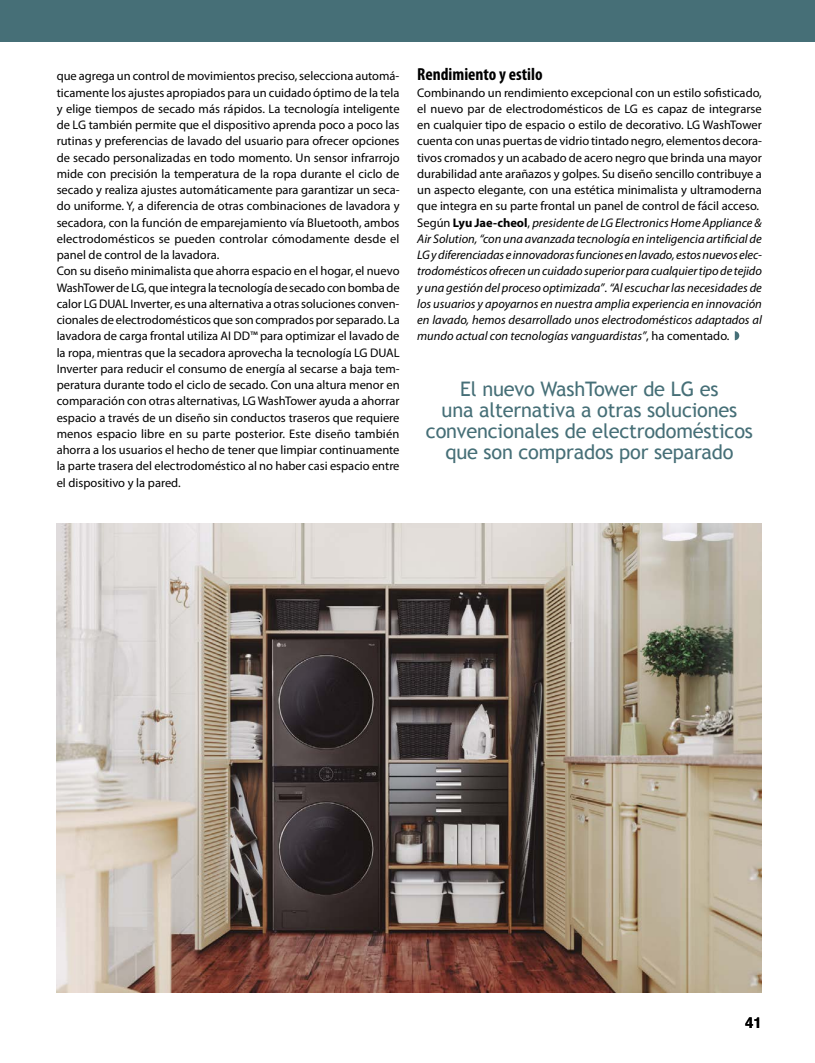
<style>
.page{position:relative;width:815px;height:1063px;background:#fff}
.page>*{position:absolute;margin:0;border:0;box-sizing:border-box;transform-origin:0 0}
.t1{font:20px/21.2px "Trebuchet MS";letter-spacing:-.01em;color:#466f77;text-align:center}
.t2{font:700 condensed 17.5px "Myriad Pro";color:#000}
.t3{font:700 15px "Helvetica";color:#000}
.t4{font:12.5px/16.2px "Myriad Pro";color:#000}
.s1{font-weight:700}
.s2{font-style:italic}
</style>
<div class="page">
<img style="left:57px;top:523px;width:705px;height:469px">
<svg style="left:735px;top:331px;width:4px;height:9px"></svg>
<div style="left:0;top:0;width:815px;height:41px;background:#466f77"></div>
<p class="t4" style="left:57px;top:68px;width:345px">que agrega un control de movimientos preciso, selecciona automá&shy;ticamente los ajustes apropiados para un cuidado óptimo de la tela y elige tiempos de secado más rápidos. La tecnología inteligente de LG también permite que el dispositivo aprenda poco a poco las rutinas y preferencias de lavado del usuario para ofrecer opciones de secado personalizadas en todo momento. Un sensor infrarrojo mide con precisión la temperatura de la ropa durante el ciclo de secado y realiza ajustes automáticamente para garantizar un seca&shy;do uniforme. Y, a diferencia de otras combinaciones de lavadora y secadora, con la función de emparejamiento vía Bluetooth, ambos electrodomésticos se pueden controlar cómodamente desde el panel de control de la lavadora.<br>Con su diseño minimalista que ahorra espacio en el hogar, el nuevo WashTower de LG, que integra la tecnología de secado con bomba de calor LG DUAL Inverter, es una alternativa a otras soluciones conven&shy;cionales de electrodomésticos que son comprados por separado. La lavadora de carga frontal utiliza AI DD™ para optimizar el lavado de la ropa, mientras que la secadora aprovecha la tecnología LG DUAL Inverter para reducir el consumo de energía al secarse a baja tem&shy;peratura durante todo el ciclo de secado. Con una altura menor en comparación con otras alternativas, LG WashTower ayuda a ahorrar espacio a través de un diseño sin conductos traseros que requiere menos espacio libre en su parte posterior. Este diseño también ahorra a los usuarios el hecho de tener que limpiar continuamente la parte trasera del electrodoméstico al no haber casi espacio entre el dispositivo y la pared.</p>
<h2 class="t2" style="left:417px;top:63px;width:127px">Rendimiento y estilo</h2>
<p class="t4" style="left:417px;top:84px;width:346px">Combinando un rendimiento excepcional con un estilo sofisticado, el nuevo par de electrodomésticos de LG es capaz de integrarse en cualquier tipo de espacio o estilo de decorativo. LG WashTower cuenta con unas puertas de vidrio tintado negro, elementos decora&shy;tivos cromados y un acabado de acero negro que brinda una mayor durabilidad ante arañazos y golpes. Su diseño sencillo contribuye a un aspecto elegante, con una estética minimalista y ultramoderna que integra en su parte frontal un panel de control de fácil acceso.<br>Según <span class="s1">Lyu Jae-cheol</span>, <span class="s2">presidente de LG Electronics Home Appliance &amp; Air Solution, “con una avanzada tecnología en inteligencia artificial de LG y diferenciadas e innovadoras funciones en lavado, estos nuevos elec&shy;trodomésticos ofrecen un cuidado superior para cualquier tipo de tejido y una gestión del proceso optimizada”</span>. <span class="s2">“Al escuchar las necesidades de los usuarios y apoyarnos en nuestra amplia experiencia en innovación en lavado, hemos desarrollado unos electrodomésticos adaptados al mundo actual con tecnologías vanguardistas”</span>, ha comentado.</p>
<h1 class="t1" style="left:426px;top:378px;width:328px">El nuevo WashTower de LG es<br>una alternativa a otras soluciones convencionales de electrodomésticos que son comprados por separado</h1>
<p class="t3" style="left:745px;top:1014px;width:18px">41</p>
</div>
